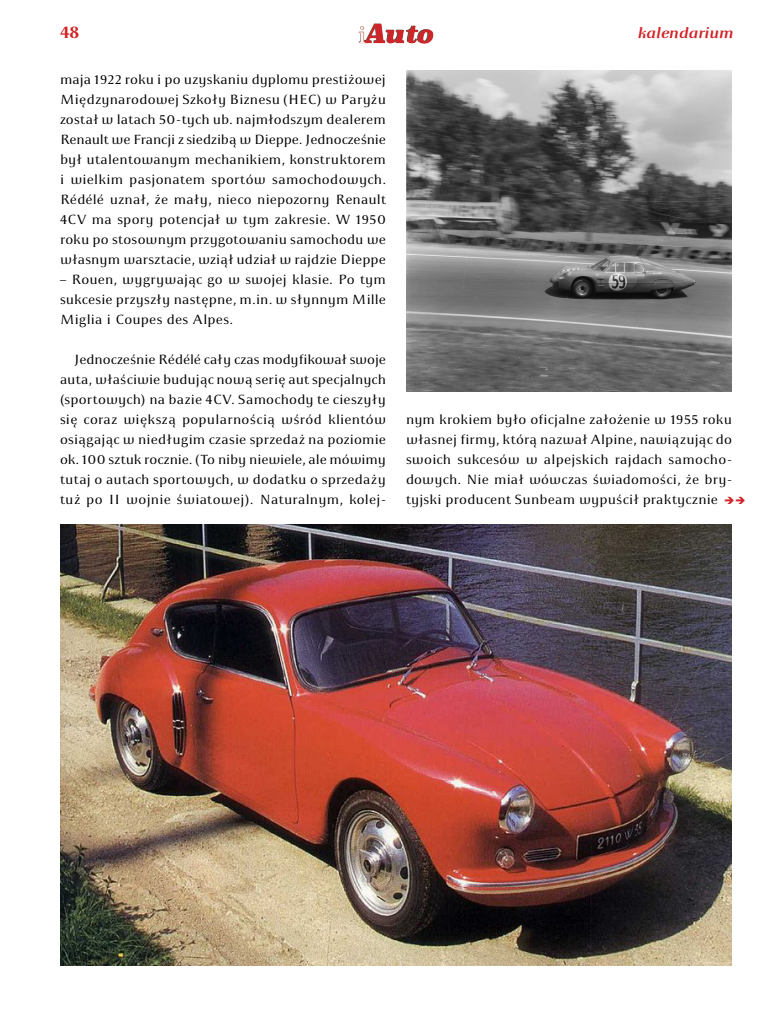
<style>
.page{position:relative;width:768px;height:1024px;background:#fff}
.page>*{position:absolute;margin:0;border:0;box-sizing:border-box;transform-origin:0 0}
.t1{font:700 18px "Apolonia";color:#d22328}
.Nadtytuł_strony{font:italic 700 16px "Apolonia";color:#d22328}
.Tekst{font:14px/20px "Apolonia";letter-spacing:.02em;color:#000;text-align:justify}
</style>
<div class="page">
<img style="left:359px;top:24px;width:74px;height:20px">
<img style="left:60px;top:524px;width:672px;height:441px">
<img style="left:406px;top:70px;width:326px;height:321px">
<p class="t1" style="left:60px;top:22px;width:21px">48</p>
<p class="Nadtytuł_strony" style="left:637px;top:24px;width:97px">kalendarium</p>
<p class="Tekst" style="left:60px;top:70px;width:328px">maja 1922 roku i po uzyskaniu dyplomu prestiżowej Międzynarodowej Szkoły Biznesu (HEC) w Paryżu został w latach 50-tych ub. najmłodszym dealerem Renault we Francji z siedzibą w Dieppe. Jednocześnie był utalentowanym mechanikiem, konstruktorem i wielkim pasjonatem sportów samochodowych.<br>Rédélé uznał, że mały, nieco niepozorny Renault 4CV ma spory potencjał w tym zakresie. W 1950 roku po stosownym przygotowaniu samochodu we własnym warsztacie, wziął udział w rajdzie Dieppe</p>
<p class="Tekst" style="left:60px;top:270px;width:328px">– Rouen, wygrywając go w swojej klasie. Po tym sukcesie przyszły następne, m.in. w słynnym Mille Miglia i Coupes des Alpes.</p>
<p class="Tekst" style="left:60px;top:350px;width:328px;text-indent:14px">Jednocześnie Rédélé cały czas modyfikował swoje auta, właściwie budując nową serię aut specjalnych (sportowych) na bazie 4CV. Samochody te cieszyły się coraz większą popularnością wśród klientów osiągając w niedługim czasie sprzedaż na poziomie ok. 100 sztuk rocznie. (To niby niewiele, ale mówimy tutaj o autach sportowych, w dodatku o sprzedaży tuż po II wojnie światowej). Naturalnym, kolej-</p>
<p class="Tekst" style="left:406px;top:410px;width:328px">nym krokiem było oficjalne założenie w 1955 roku własnej firmy, którą nazwał Alpine, nawiązując do swoich sukcesów w alpejskich rajdach samocho&shy;dowych. Nie miał wówczas świadomości, że bry&shy;tyjski producent Sunbeam wypuścił praktycznie</p>
</div>
